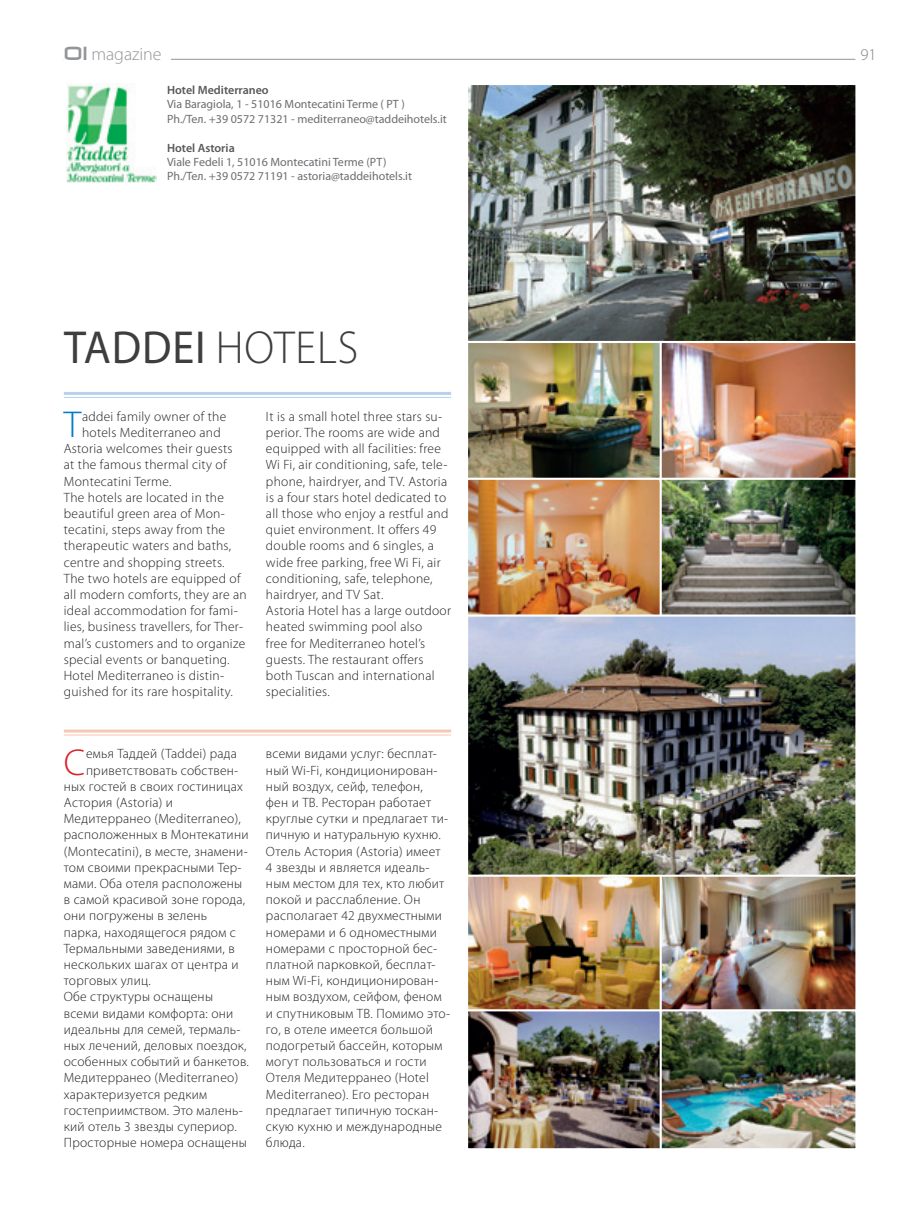
<style>
.page{position:relative;width:915px;height:1212px;background:#fff}
.page>*{position:absolute;margin:0;border:0;box-sizing:border-box;transform-origin:0 0}
.t1{font:46.5px "Myriad Pro";letter-spacing:.02em;color:#3e3e3f;scale:.95 1}
.t2{font:300 37.5px "Myriad Pro";color:#007ec5}
.t3{font:300 37.5px "Myriad Pro";color:#da2128}
.t4{font:300 18px "Myriad Pro";color:#939598}
.t5{font:300 16.5px "Myriad Pro";color:#808285}
.t6{font:300 13.5px/16.2px "Myriad Pro";letter-spacing:.02em;color:#231f20}
.t7{font:12px/14.4px "Myriad Pro";color:#6c6d70}
.t8{font:600 12px "Myriad Pro";color:#57585a}
.s1{font-family:"Venus Rising";font-weight:400}
.s2{font-weight:300}
</style>
<div class="page">
<hr style="left:64px;top:59px;width:791px;height:1px;background:#939598">
<div style="left:64px;top:39px;width:106px;height:22px;background:#fff"></div>
<img style="left:468px;top:85px;width:388px;height:255px">
<img style="left:468px;top:878px;width:388px;height:271px">
<img style="left:468px;top:340px;width:388px;height:273px">
<img style="left:468px;top:613px;width:388px;height:265px">
<hr style="left:64px;top:392px;width:387px;height:3px;background:#b9d1ec">
<hr style="left:64px;top:397px;width:387px;height:1px;background:#b9d1ec">
<hr style="left:64px;top:729px;width:387px;height:3px;background:#f6c7b4">
<hr style="left:64px;top:734px;width:387px;height:1px;background:#f6c7b4">
<img style="left:66px;top:84px;width:90px;height:99px">
<h3 class="t4" style="left:64px;top:44px;width:99px"><span class="s1">OI</span> magazine</h3>
<p class="t5" style="left:860px;top:45px;width:18px">91</p>
<p class="t8" style="left:167px;top:82px;width:103px">Hotel Mediterraneo</p>
<p class="t7" style="left:167px;top:97px;width:281px">Via Baragiola, 1 - 51016 Montecatini Terme ( PT )<br>Ph./Тел. +39 0572 71321 - mediterraneo@taddeihotels.it</p>
<p class="t8" style="left:167px;top:140px;width:69px">Hotel Astoria</p>
<p class="t7" style="left:167px;top:155px;width:246px">Viale Fedeli 1, 51016 Montecatini Terme (PT)<br>Ph./Тел. +39 0572 71191 - astoria@taddeihotels.it</p>
<h1 class="t1" style="left:64px;top:318px;width:311px">TADDEI <span class="s2">HOTELS</span></h1>
<h2 class="t2" style="left:64px;top:404px;width:19px">T</h2>
<p class="t6" style="left:82px;top:408px;width:146px">addei family owner of the</p>
<p class="t6" style="left:82px;top:425px;width:140px">hotels Mediterraneo and</p>
<p class="t6" style="left:64px;top:441px;width:170px">Astoria welcomes their guests</p>
<p class="t6" style="left:64px;top:457px;width:164px">at the famous thermal city of</p>
<p class="t6" style="left:64px;top:473px;width:109px">Montecatini Terme.</p>
<p class="t6" style="left:64px;top:489px;width:162px">The hotels are located in the</p>
<p class="t6" style="left:64px;top:506px;width:162px">beautiful green area of Mon-</p>
<p class="t6" style="left:64px;top:522px;width:163px">tecatini, steps away from the</p>
<p class="t6" style="left:64px;top:538px;width:169px">therapeutic waters and baths,</p>
<p class="t6" style="left:64px;top:554px;width:162px">centre and shopping streets.</p>
<p class="t6" style="left:64px;top:570px;width:178px">The two hotels are equipped of</p>
<p class="t6" style="left:64px;top:587px;width:184px">all modern comforts, they are an</p>
<p class="t6" style="left:64px;top:603px;width:175px">ideal accommodation for fami-</p>
<p class="t6" style="left:64px;top:619px;width:181px">lies, business travellers, for Ther-</p>
<p class="t6" style="left:64px;top:635px;width:183px">mal’s customers and to organize</p>
<p class="t6" style="left:64px;top:651px;width:167px">special events or banqueting.</p>
<p class="t6" style="left:64px;top:668px;width:162px">Hotel Mediterraneo is distin-</p>
<p class="t6" style="left:64px;top:684px;width:170px">guished for its rare hospitality.</p>
<p class="t6" style="left:266px;top:408px;width:186px">It is a small hotel three stars su&shy;perior. The rooms are wide and equipped with all facilities: free<br>Wi Fi, air conditioning, safe, tele&shy;phone, hairdryer, and TV. Astoria is a four stars hotel dedicated to all those who enjoy a restful and quiet environment. It offers 49 double rooms and 6 singles, a wide free parking, free Wi Fi, air conditioning, safe, telephone, hairdryer, and TV Sat.<br>Astoria Hotel has a large outdoor heated swimming pool also<br>free for Mediterraneo hotel’s guests. The restaurant offers both Tuscan and international specialities.</p>
<h2 class="t3" style="left:64px;top:741px;width:23px">С</h2>
<p class="t6" style="left:86px;top:746px;width:152px">емья Таддей (Taddei) рада</p>
<p class="t6" style="left:86px;top:762px;width:154px">приветствовать собствен-</p>
<p class="t6" style="left:64px;top:778px;width:181px">ных гостей в своих гостиницах</p>
<p class="t6" style="left:64px;top:795px;width:111px">Астория (Astoria) и</p>
<p class="t6" style="left:64px;top:811px;width:178px">Медитерранео (Mediterraneo),</p>
<p class="t6" style="left:64px;top:827px;width:186px">расположенных в Монтекатини</p>
<p class="t6" style="left:64px;top:843px;width:185px">(Montecatini), в месте, знамени-</p>
<p class="t6" style="left:64px;top:859px;width:179px">том своими прекрасными Тер-</p>
<p class="t6" style="left:64px;top:876px;width:180px">мами. Оба отеля расположены</p>
<p class="t6" style="left:64px;top:892px;width:183px">в самой красивой зоне города,</p>
<p class="t6" style="left:64px;top:908px;width:145px">они погружены в зелень</p>
<p class="t6" style="left:64px;top:924px;width:173px">парка, находящегося рядом с</p>
<p class="t6" style="left:64px;top:940px;width:172px">Термальными заведениями, в</p>
<p class="t6" style="left:64px;top:957px;width:176px">нескольких шагах от центра и</p>
<p class="t6" style="left:64px;top:973px;width:88px">торговых улиц.</p>
<p class="t6" style="left:64px;top:989px;width:151px">Обе структуры оснащены</p>
<p class="t6" style="left:64px;top:1005px;width:171px">всеми видами комфорта: они</p>
<p class="t6" style="left:64px;top:1021px;width:178px">идеальны для семей, термаль-</p>
<p class="t6" style="left:64px;top:1038px;width:184px">ных лечений, деловых поездок,</p>
<p class="t6" style="left:64px;top:1054px;width:186px">особенных событий и банкетов.</p>
<p class="t6" style="left:64px;top:1070px;width:176px">Медитерранео (Mediterraneo)</p>
<p class="t6" style="left:64px;top:1086px;width:145px">характеризуется редким</p>
<p class="t6" style="left:64px;top:1102px;width:180px">гостеприимством. Это малень-</p>
<p class="t6" style="left:64px;top:1119px;width:175px">кий отель 3 звезды супериор.</p>
<p class="t6" style="left:64px;top:1135px;width:184px">Просторные номера оснащены</p>
<p class="t6" style="left:266px;top:746px;width:185px">всеми видами услуг: бесплат&shy;ный Wi-Fi, кондиционирован&shy;ный воздух, сейф, телефон,<br>фен и ТВ. Ресторан работает круглые сутки и предлагает ти&shy;пичную и натуральную кухню.<br>Отель Астория (Astoria) имеет<br>4 звезды и является идеаль&shy;ным местом для тех, кто любит покой и расслабление. Он располагает 42 двухместными номерами и 6 одноместными номерами с просторной бес&shy;платной парковкой, бесплат&shy;ным Wi-Fi, кондиционирован&shy;ным воздухом, сейфом, феном и спутниковым ТВ. Помимо это&shy;го, в отеле имеется большой подогретый бассейн, которым могут пользоваться и гости<br>Отеля Медитерранео (Hotel<br>Mediterraneo). Его ресторан предлагает типичную тоскан&shy;скую кухню и международные блюда.</p>
</div>
